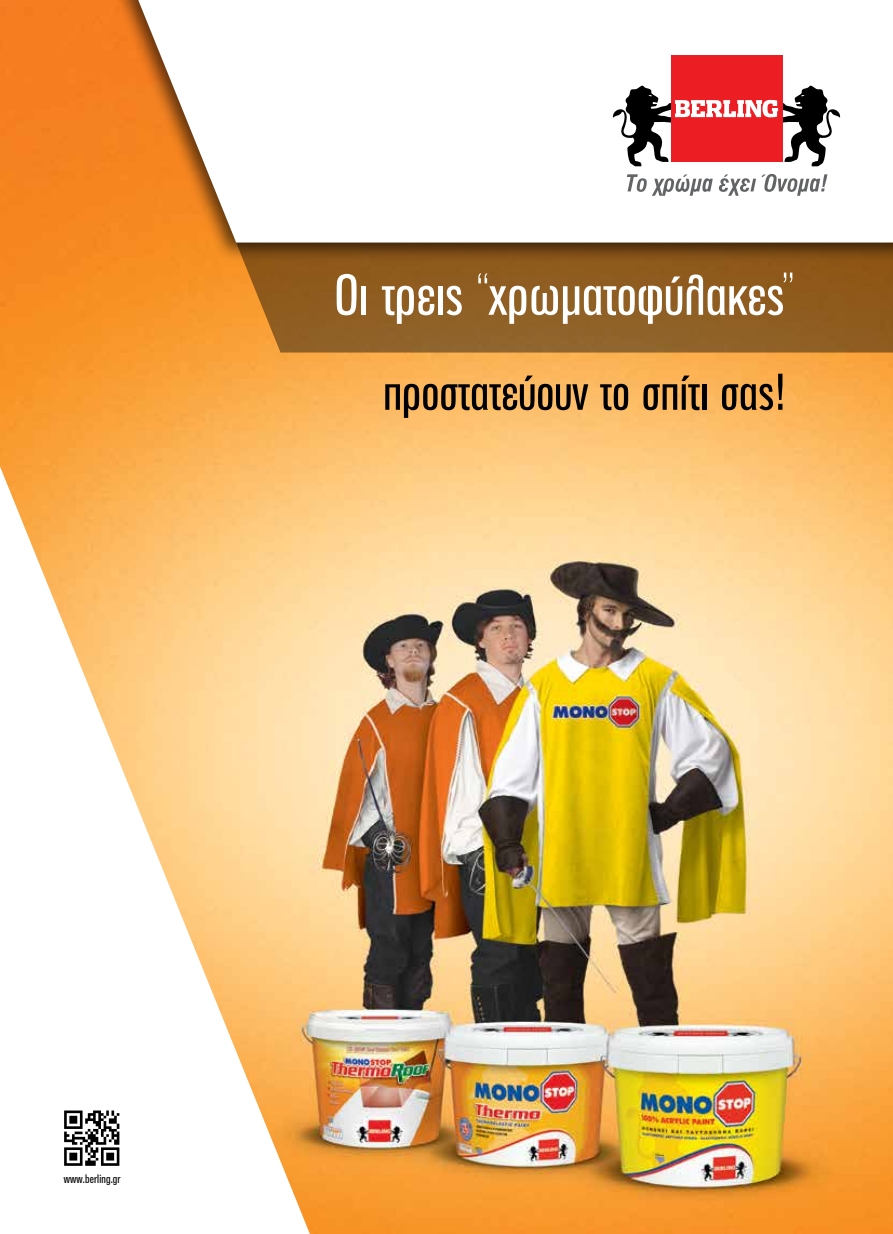
<style>
.page{position:relative;width:893px;height:1234px;background:#fff}
.page>*{position:absolute;margin:0;border:0;box-sizing:border-box;transform-origin:0 0}
.t1{font:condensed 57px "PF Akzidenz";color:#fff}
.t2{font:condensed 51px "PF Akzidenz";color:#000}
.t3{font:condensed 12px "PF Akzidenz";letter-spacing:.01em;color:#000}
.s1{font-weight:300}
.s2{font-weight:300;font-size:55.5px}
</style>
<div class="page">
<hr style="left:0;top:1233px;width:893px;height:1px;background:#000">
<img style="left:0;top:0;width:893px;height:1233px">
<svg style="left:138px;top:262px;width:755px;height:90px;fill:#905f23"></svg>
<div style="left:113px;top:0;width:780px;height:262px;background:#000;opacity:.6"></div>
<svg style="left:138px;top:0;width:755px;height:242px"></svg>
<svg style="left:627px;top:174px;width:200px;height:22px"></svg>
<div style="left:671px;top:55px;width:111px;height:107px;background:#ed1d24"></div>
<svg style="left:612px;top:84px;width:229px;height:82px"></svg>
<p class="t1" style="left:334px;top:263px;width:462px">Οι τρεις <span class="s1">“</span>χρωματοφύλακες<span class="s2">”</span></p>
<p class="t2" style="left:383px;top:364px;width:403px">προστατεύουν το σπίτι σας!</p>
<p class="t3" style="left:64px;top:1171px;width:58px">www.berling.gr</p>
</div>
